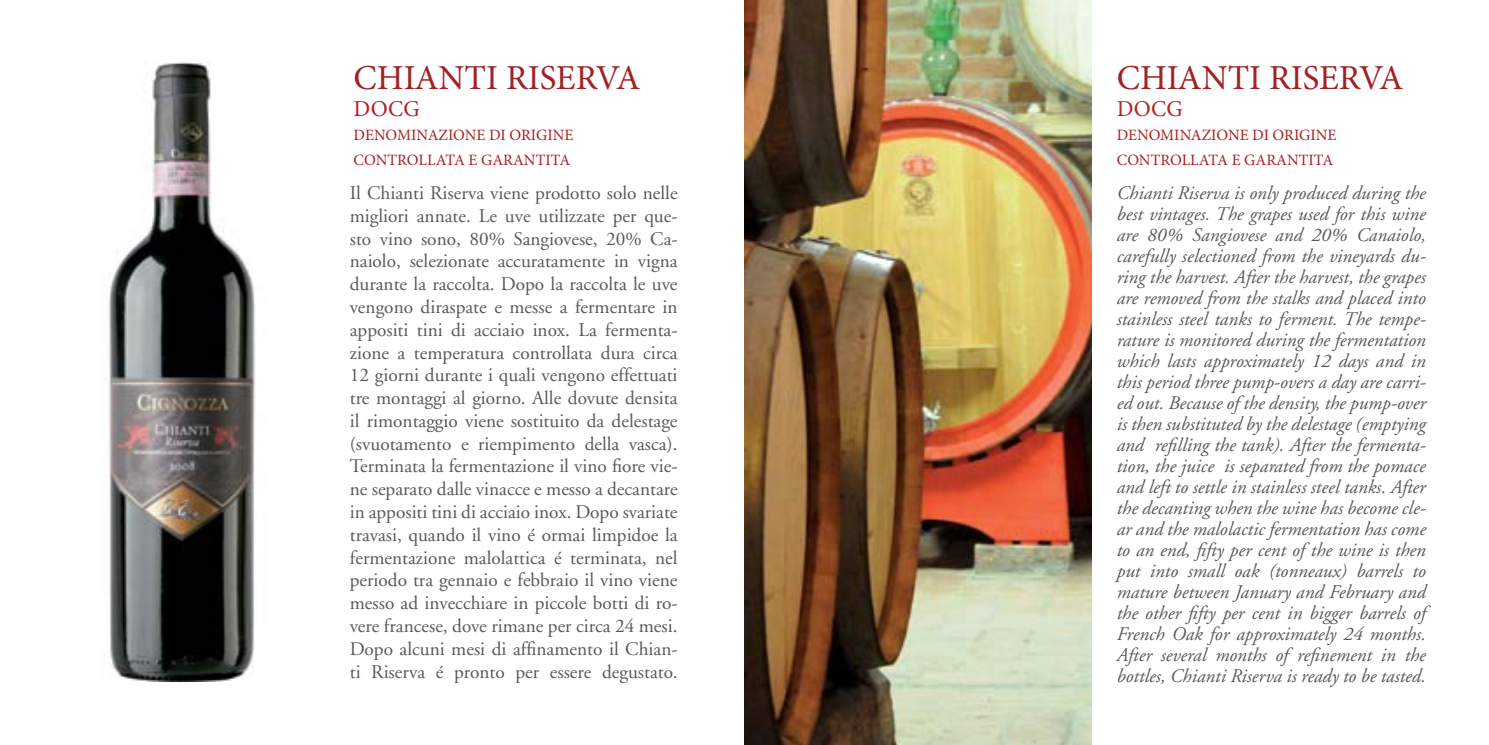
<style>
.page{position:relative;width:1489px;height:745px;background:#fff}
.page>*{position:absolute;margin:0;border:0;box-sizing:border-box;transform-origin:0 0}
.t1{font:35px "Minion Pro";color:#a22125}
.t2{font:22.75px "Minion Pro";letter-spacing:.02em;color:#b82025}
.t3{font:italic 19.25px/21px "Adobe Garamond";color:#58595b;text-align:justify}
.t4{font:19.25px/22.8px "Adobe Garamond";color:#58595b;text-align:justify}
.t5{font:15.75px/24.5px "Minion Pro";color:#ab2024}
</style>
<div class="page">
<img style="left:744px;top:0;width:347px;height:744px">
<img style="left:108px;top:62px;width:148px;height:619px">
<h1 class="t1" style="left:353px;top:54px;width:288px">CHIANTI RISERVA</h1>
<p class="t2" style="left:353px;top:93px;width:68px">DOCG</p>
<p class="t5" style="left:353px;top:123px;width:221px">DENOMINAZIONE DI ORIGINE<br>CONTROLLATA E GARANTITA</p>
<h1 class="t1" style="left:1116px;top:54px;width:288px">CHIANTI RISERVA</h1>
<p class="t2" style="left:1116px;top:93px;width:68px">DOCG</p>
<p class="t5" style="left:1116px;top:123px;width:221px">DENOMINAZIONE DI ORIGINE<br>CONTROLLATA E GARANTITA</p>
<p class="t4" style="left:350px;top:182px;width:329px">Il Chianti Riserva viene prodotto solo nelle migliori annate. Le uve utilizzate per que&shy;sto vino sono, 80% Sangiovese, 20% Ca&shy;naiolo, selezionate accuratamente in vigna durante la raccolta. Dopo la raccolta le uve vengono diraspate e messe a fermentare in appositi tini di acciaio inox. La fermenta&shy;zione a temperatura controllata dura circa 12 giorni durante i quali vengono effettuati tre montaggi al giorno. Alle dovute densita il rimontaggio viene sostituito da delestage (svuotamento e riempimento della vasca).<br>Terminata la fermentazione il vino fiore vie&shy;ne separato dalle vinacce e messo a decantare in appositi tini di acciaio inox. Dopo svariate travasi, quando il vino é ormai limpidoe la fermentazione malolattica é terminata, nel periodo tra gennaio e febbraio il vino viene messo ad invecchiare in piccole botti di ro&shy;vere francese, dove rimane per circa 24 mesi.<br>Dopo alcuni mesi di affinamento il Chian&shy;ti Riserva é pronto per essere degustato.</p>
<p class="t3" style="left:1116px;top:183px;width:311px">Chianti Riserva is only produced during the best vintages. The grapes used for this wine are 80% Sangiovese and 20% Canaiolo, carefully selectioned from the vineyards du&shy;ring the harvest. After the harvest, the grapes are removed from the stalks and placed into stainless steel tanks to ferment. The tempe&shy;rature is monitored during the fermentation which lasts approximately 12 days and in this period three pump-overs a day are carri&shy;ed out. Because of the density, the pump-over is then substituted by the delestage (emptying and refilling the tank). After the fermenta&shy;tion, the juice is separated from the pomace and left to settle in stainless steel tanks. After the decanting when the wine has become cle&shy;ar and the malolactic fermentation has come to an end, fifty per cent of the wine is then put into small oak (tonneaux) barrels to mature between January and February and the other fifty per cent in bigger barrels of French Oak for approximately 24 months.<br>After several months of refinement in the bottles, Chianti Riserva is ready to be tasted.</p>
</div>
